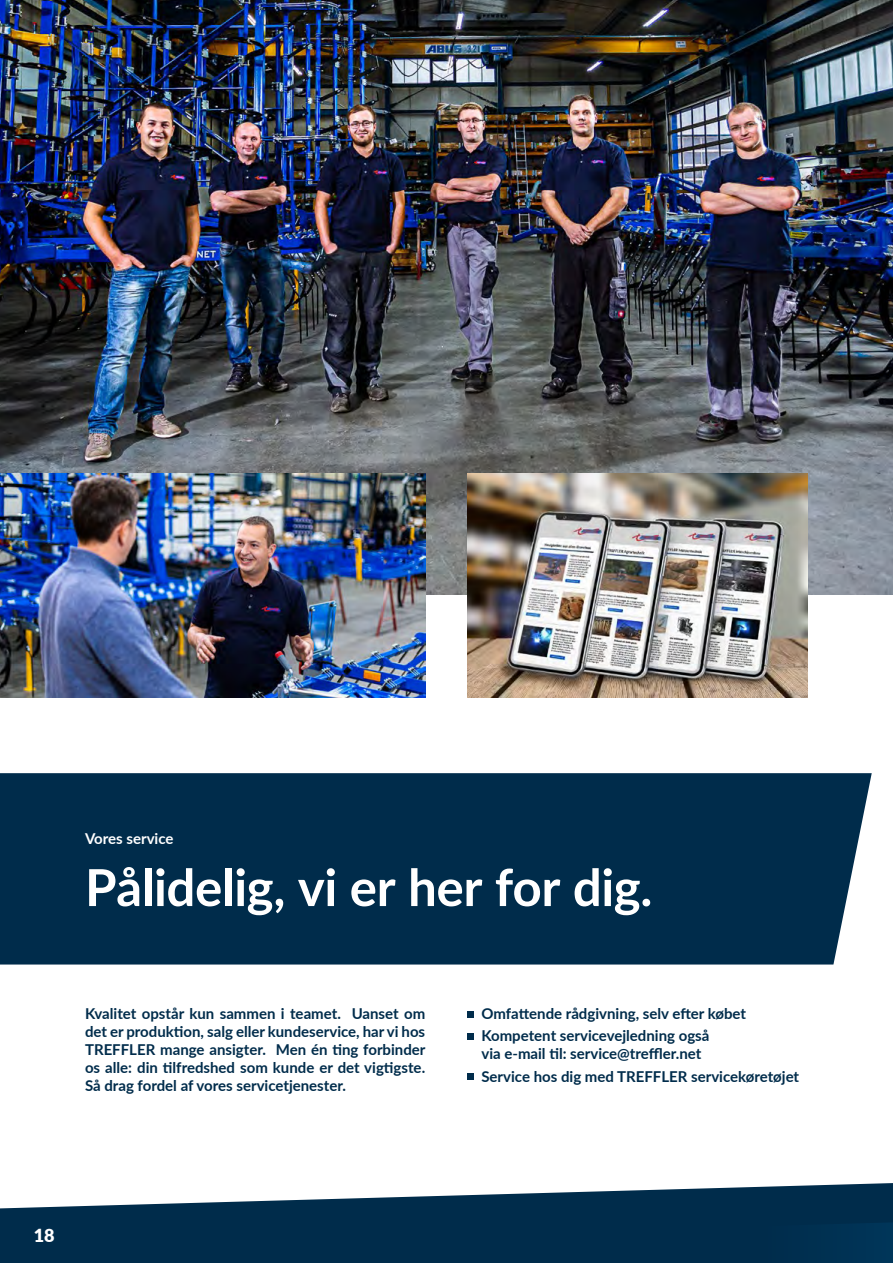
<style>
.page{position:relative;width:893px;height:1263px;background:#fff}
.page>*{position:absolute;margin:0;border:0;box-sizing:border-box;transform-origin:0 0}
.t1{font:700 51px "Lato";letter-spacing:-.01em;color:#fff}
.t2{font:900 18px "Lato";color:#fff}
.t3{font:700 15px/18px "Lato";color:#002c4b}
.t4{font:700 15px "Lato";color:#fff}
</style>
<div class="page">
<div style="left:468px;top:1011px;width:6px;height:7px;background:#002c4b"></div>
<div style="left:468px;top:1033px;width:6px;height:7px;background:#002c4b"></div>
<svg style="left:468px;top:1074px;width:6px;height:6px"></svg>
<svg style="left:0;top:1183px;width:893px;height:80px;fill:#002c4b"></svg>
<div style="left:759px;top:1222px;width:134px;height:41px;background:#003151"></div>
<div style="left:0;top:773px;width:872px;height:191px;background:#002c4b"></div>
<img style="left:0;top:0;width:893px;height:594px">
<img style="left:468px;top:474px;width:340px;height:223px">
<img style="left:0;top:474px;width:425px;height:223px">
<p class="t4" style="left:85px;top:827px;width:90px">Vores service</p>
<h1 class="t1" style="left:85px;top:850px;width:569px">Pålidelig, vi er her for dig.</h1>
<p class="t3" style="left:85px;top:1004px;width:342px;text-align:justify">Kvalitet opstår kun sammen i teamet. Uanset om det er produktion, salg eller kundeservice, har vi hos TREFFLER mange ansigter. Men én ting forbinder os alle: din tilfredshed som kunde er det vigtigste.<br>Så drag fordel af vores servicetjenester.</p>
<p class="t3" style="left:481px;top:1002px;width:266px;line-height:22.2px">Omfattende rådgivning, selv efter købet<br>Kompetent servicevejledning også</p>
<p class="t3" style="left:481px;top:1042px;width:319px;line-height:22.2px">via e-mail til: service@treffler.net<br>Service hos dig med TREFFLER servicekøretøjet</p>
<p class="t2" style="left:34px;top:1221px;width:22px">18</p>
</div>
